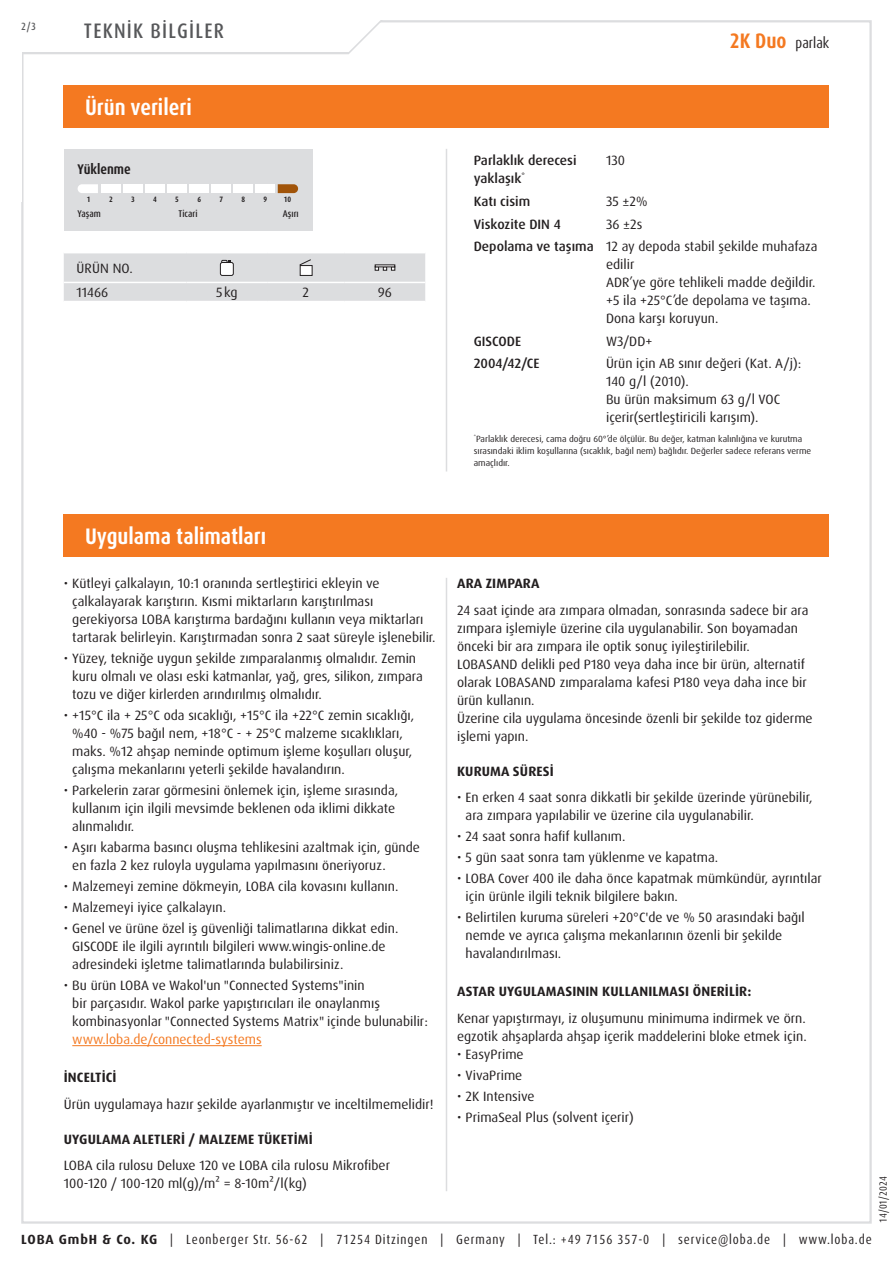
<style>
.page{position:relative;width:893px;height:1263px;background:#fff}
.page>*{position:absolute;margin:0;border:0;box-sizing:border-box;transform-origin:0 0}
.Abschnitt{font:700 condensed 22.5px "Dax Pro";color:#fff}
.t1{font:500 condensed 21px "Dax Pro";letter-spacing:.06em;color:#57585a}
.t2{font:condensed 15px "Dax Pro";color:#231f20}
.skala_name{font:700 condensed 14.1px "Dax Pro";color:#231f20}
.Text{font:13.5px/18px "Dax Pro";color:#231f20}
.Text_ohne_Silbentrennung{font:13.5px/18px "Dax Pro";color:#231f20}
.t3{font:700 13.5px "Dax Pro";letter-spacing:.01em;color:#231f20}
.Text_Medium{font:500 13.5px/18px "Dax Pro";color:#231f20}
.Text_Großbuchstaben{font:13.5px "Dax Pro";letter-spacing:.01em;color:#231f20}
.Text_zentriert{font:13.5px "Dax Pro";color:#231f20}
.t4{font:condensed 13.35px "Dax Pro";letter-spacing:.065em;color:#231f20}
.t5{font:condensed 10.5px "Dax Pro";color:#231f20}
.t6{font:500 condensed 10.5px "Dax Pro";color:#57585a}
.skala_desc_middle{font:500 condensed 9.75px "Dax Pro";color:#231f20}
.skala_desc_left{font:500 condensed 9.75px "Dax Pro";color:#231f20}
.skala_desc_right{font:500 condensed 9.75px "Dax Pro";color:#231f20}
.Footnote{font:9px/12px "Dax Pro";color:#231f20}
.skala_number{font:700 condensed 7.8px "Dax Pro";color:#231f20}
.s1{font-weight:700;font-size:21px;color:#f47921}
.s2{color:#f47921}
.s3{font-weight:700;font-stretch:normal}
</style>
<div class="page">
<svg style="left:22px;top:20px;width:410px;height:35px"></svg>
<hr style="left:72px;top:1045px;width:190px;height:1px;background:#f47921">
<hr style="left:446px;top:578px;width:1px;height:613px;background:#dcdddf">
<div style="left:64px;top:514px;width:765px;height:43px;background:#f47921"></div>
<hr style="left:446px;top:149px;width:1px;height:322px;background:#dcdddf">
<svg style="left:64px;top:253px;width:361px;height:48px;background:#dcdcde"></svg>
<div style="left:64px;top:149px;width:249px;height:82px;background:#dcdddf"></div>
<svg style="left:78px;top:184px;width:20px;height:9px"></svg>
<div style="left:101px;top:184px;width:20px;height:9px;background:#fff"></div>
<div style="left:123px;top:184px;width:20px;height:9px;background:#fff"></div>
<div style="left:145px;top:184px;width:20px;height:9px;background:#fff"></div>
<div style="left:167px;top:184px;width:20px;height:9px;background:#fff"></div>
<div style="left:189px;top:184px;width:20px;height:9px;background:#fff"></div>
<div style="left:212px;top:184px;width:19px;height:9px;background:#fff"></div>
<div style="left:234px;top:184px;width:19px;height:9px;background:#fff"></div>
<div style="left:256px;top:184px;width:19px;height:9px;background:#fff"></div>
<svg style="left:278px;top:184px;width:20px;height:9px"></svg>
<div style="left:64px;top:85px;width:765px;height:43px;background:#f47921"></div>
<p class="t6" style="left:21px;top:19px;width:16px">2/3</p>
<h2 class="t1" style="left:84px;top:17px;width:141px">TEKNIK BILGILER</h2>
<p class="Abschnitt" style="left:85px;top:93px;width:108px">Ürün verileri</p>
<p class="skala_name" style="left:78px;top:160px;width:55px">Yüklenme</p>
<p class="skala_number" style="left:87px;top:194px;width:5px">1</p>
<p class="skala_number" style="left:109px;top:194px;width:5px">2</p>
<p class="skala_number" style="left:131px;top:194px;width:5px">3</p>
<p class="skala_number" style="left:153px;top:194px;width:5px">4</p>
<p class="skala_number" style="left:175px;top:194px;width:5px">5</p>
<p class="skala_number" style="left:197px;top:194px;width:5px">6</p>
<p class="skala_number" style="left:219px;top:194px;width:5px">7</p>
<p class="skala_number" style="left:241px;top:194px;width:5px">8</p>
<p class="skala_number" style="left:264px;top:194px;width:5px">9</p>
<p class="skala_number" style="left:284px;top:194px;width:9px">10</p>
<p class="skala_desc_left" style="left:78px;top:207px;width:25px">Yaşam</p>
<p class="skala_desc_middle" style="left:179px;top:207px;width:21px">Ticari</p>
<p class="skala_desc_right" style="left:283px;top:207px;width:17px">Aşırı</p>
<p class="Text_Großbuchstaben" style="left:77px;top:259px;width:58px">ÜRÜN NO.</p>
<p class="Text" style="left:77px;top:284px;width:33px">11466</p>
<p class="Text_zentriert" style="left:216px;top:284px;width:23px">5kg</p>
<p class="Text_zentriert" style="left:303px;top:284px;width:8px">2</p>
<p class="Text_zentriert" style="left:378px;top:284px;width:16px">96</p>
<p class="t2" style="left:730px;top:34px;width:101px"><span class="s1">2K Duo</span> parlak</p>
<p class="Text_Medium" style="left:474px;top:152px;width:104px">Parlaklık derecesi yaklaşık<sup>*</sup></p>
<p class="Text_ohne_Silbentrennung" style="left:606px;top:152px;width:21px">130</p>
<p class="Text_Medium" style="left:474px;top:192px;width:58px">Katı cisim</p>
<p class="Text_ohne_Silbentrennung" style="left:606px;top:192px;width:43px">35 ±2%</p>
<p class="Text_Medium" style="left:474px;top:215px;width:89px">Viskozite DIN 4</p>
<p class="Text_ohne_Silbentrennung" style="left:606px;top:215px;width:38px">36 ±2s</p>
<p class="Text_Medium" style="left:474px;top:238px;width:122px">Depolama ve taşıma</p>
<p class="Text_ohne_Silbentrennung" style="left:606px;top:238px;width:213px">12 ay depoda stabil şekilde muhafaza edilir</p>
<p class="Text_ohne_Silbentrennung" style="left:606px;top:274px;width:211px">ADR’ye göre tehlikeli madde değildir.</p>
<p class="Text_ohne_Silbentrennung" style="left:606px;top:292px;width:206px">+5 ila +25°C’de depolama ve taşıma.<br>Dona karşı koruyun.</p>
<p class="Text_Medium" style="left:474px;top:332px;width:49px">GISCODE</p>
<p class="Text_ohne_Silbentrennung" style="left:606px;top:332px;width:48px">W3/DD+</p>
<p class="Text_Medium" style="left:474px;top:355px;width:67px">2004/42/CE</p>
<p class="Text_ohne_Silbentrennung" style="left:606px;top:355px;width:197px">Ürün için AB sınır değeri (Kat. A/j):<br>140 g/l (2010).</p>
<p class="Text_ohne_Silbentrennung" style="left:606px;top:391px;width:176px">Bu ürün maksimum 63 g/l VOC içerir(sertleştiricili karışım).</p>
<p class="Footnote" style="left:474px;top:432px;width:339px"><sup>*</sup>Parlaklık derecesi, cama doğru 60°’de ölçülür. Bu değer, katman kalınlığına ve kurutma sırasındaki iklim koşullarına (sıcaklık, bağıl nem) bağlıdır. Değerler sadece referans verme amaçlıdır.</p>
<p class="Abschnitt" style="left:85px;top:522px;width:183px">Uygulama talimatları</p>
<p class="Text" style="left:72px;top:575px;width:365px;text-indent:-9px">• Kütleyi çalkalayın, 10:1 oranında sertleştirici ekleyin ve çalkalayarak karıştırın. Kısmi miktarların karıştırılması gerekiyorsa LOBA karıştırma bardağını kullanın veya miktarları tartarak belirleyin. Karıştırmadan sonra 2 saat süreyle işlenebilir.</p>
<p class="Text" style="left:72px;top:650px;width:352px;text-indent:-9px">• Yüzey, tekniğe uygun şekilde zımparalanmış olmalıdır. Zemin kuru olmalı ve olası eski katmanlar, yağ, gres, silikon, zımpara tozu ve diğer kirlerden arındırılmış olmalıdır.</p>
<p class="Text" style="left:72px;top:707px;width:343px;text-indent:-9px">• +15°C ila + 25°C oda sıcaklığı, +15°C ila +22°C zemin sıcaklığı, %40 - %75 bağıl nem, +18°C - + 25°C malzeme sıcaklıkları, maks. %12 ahşap neminde optimum işleme koşulları oluşur, çalışma mekanlarını yeterli şekilde havalandırın.</p>
<p class="Text" style="left:72px;top:782px;width:327px;text-indent:-9px">• Parkelerin zarar görmesini önlemek için, işleme sırasında, kullanım için ilgili mevsimde beklenen oda iklimi dikkate alınmalıdır.</p>
<p class="Text" style="left:72px;top:839px;width:349px;text-indent:-9px">• Aşırı kabarma basıncı oluşma tehlikesini azaltmak için, günde en fazla 2 kez ruloyla uygulama yapılmasını öneriyoruz.</p>
<p class="Text" style="left:64px;top:878px;width:336px">• Malzemeyi zemine dökmeyin, LOBA cila kovasını kullanın.</p>
<p class="Text" style="left:64px;top:899px;width:164px">• Malzemeyi iyice çalkalayın.</p>
<p class="Text" style="left:72px;top:920px;width:328px;text-indent:-9px">• Genel ve ürüne özel iş güvenliği talimatlarına dikkat edin.<br>GISCODE ile ilgili ayrıntılı bilgileri www.wingis-online.de adresindeki işletme talimatlarında bulabilirsiniz.</p>
<p class="Text" style="left:72px;top:977px;width:357px;text-indent:-9px">• Bu ürün LOBA ve Wakol'un "Connected Systems"inin<br>bir parçasıdır. Wakol parke yapıştırıcıları ile onaylanmış kombinasyonlar "Connected Systems Matrix" içinde bulunabilir: <span class="s2">www.loba.de/connected-systems</span></p>
<p class="t3" style="left:64px;top:1069px;width:52px">İNCELTICI</p>
<p class="Text" style="left:64px;top:1095px;width:371px">Ürün uygulamaya hazır şekilde ayarlanmıştır ve inceltilmemelidir!</p>
<p class="t3" style="left:64px;top:1130px;width:249px">UYGULAMA ALETLERI / MALZEME TÜKETIMI</p>
<p class="Text" style="left:64px;top:1157px;width:328px">LOBA cila rulosu Deluxe 120 ve LOBA cila rulosu Mikrofiber<br>100-120 / 100-120 ml(g)/m² = 8-10m²/l(kg)</p>
<p class="t3" style="left:457px;top:575px;width:84px">ARA ZIMPARA</p>
<p class="Text" style="left:457px;top:601px;width:353px">24 saat içinde ara zımpara olmadan, sonrasında sadece bir ara zımpara işlemiyle üzerine cila uygulanabilir. Son boyamadan önceki bir ara zımpara ile optik sonuç iyileştirilebilir.</p>
<p class="Text" style="left:457px;top:655px;width:351px">LOBASAND delikli ped P180 veya daha ince bir ürün, alternatif olarak LOBASAND zımparalama kafesi P180 veya daha ince bir ürün kullanın.</p>
<p class="Text" style="left:457px;top:709px;width:357px">Üzerine cila uygulama öncesinde özenli bir şekilde toz giderme işlemi yapın.</p>
<p class="t3" style="left:457px;top:762px;width:96px">KURUMA SÜRESI</p>
<p class="Text" style="left:466px;top:789px;width:348px;text-indent:-9px">• En erken 4 saat sonra dikkatli bir şekilde üzerinde yürünebilir, ara zımpara yapılabilir ve üzerine cila uygulanabilir.</p>
<p class="Text" style="left:457px;top:828px;width:170px">• 24 saat sonra hafif kullanım.</p>
<p class="Text" style="left:457px;top:849px;width:263px">• 5 gün saat sonra tam yüklenme ve kapatma.</p>
<p class="Text" style="left:466px;top:870px;width:358px;text-indent:-9px">• LOBA Cover 400 ile daha önce kapatmak mümkündür, ayrıntılar için ürünle ilgili teknik bilgilere bakın.</p>
<p class="Text" style="left:466px;top:909px;width:341px;text-indent:-9px">• Belirtilen kuruma süreleri +20°C'de ve % 50 arasındaki bağıl nemde ve ayrıca çalışma mekanlarının özenli bir şekilde havalandırılması.</p>
<p class="t3" style="left:457px;top:983px;width:296px">ASTAR UYGULAMASININ KULLANILMASI ÖNERILIR:</p>
<p class="Text" style="left:457px;top:1009px;width:351px">Kenar yapıştırmayı, iz oluşumunu minimuma indirmek ve örn. egzotik ahşaplarda ahşap içerik maddelerini bloke etmek için.</p>
<p class="Text" style="left:457px;top:1045px;width:68px">• EasyPrime</p>
<p class="Text" style="left:457px;top:1066px;width:67px">• VivaPrime</p>
<p class="Text" style="left:457px;top:1087px;width:79px">• 2K Intensive</p>
<p class="Text" style="left:457px;top:1108px;width:178px">• PrimaSeal Plus (solvent içerir)</p>
<p class="t5" style="left:876px;top:1222px;width:48px;rotate:-90deg">14/01/2024</p>
<p class="t4" style="left:21px;top:1230px;width:852px"><span class="s3">LOBA GmbH &amp; Co. KG</span> | Leonberger Str. 56-62 | 71254 Ditzingen | Germany | Tel.: +49 7156 357-0 | service@loba.de | www.loba.de</p>
</div>
